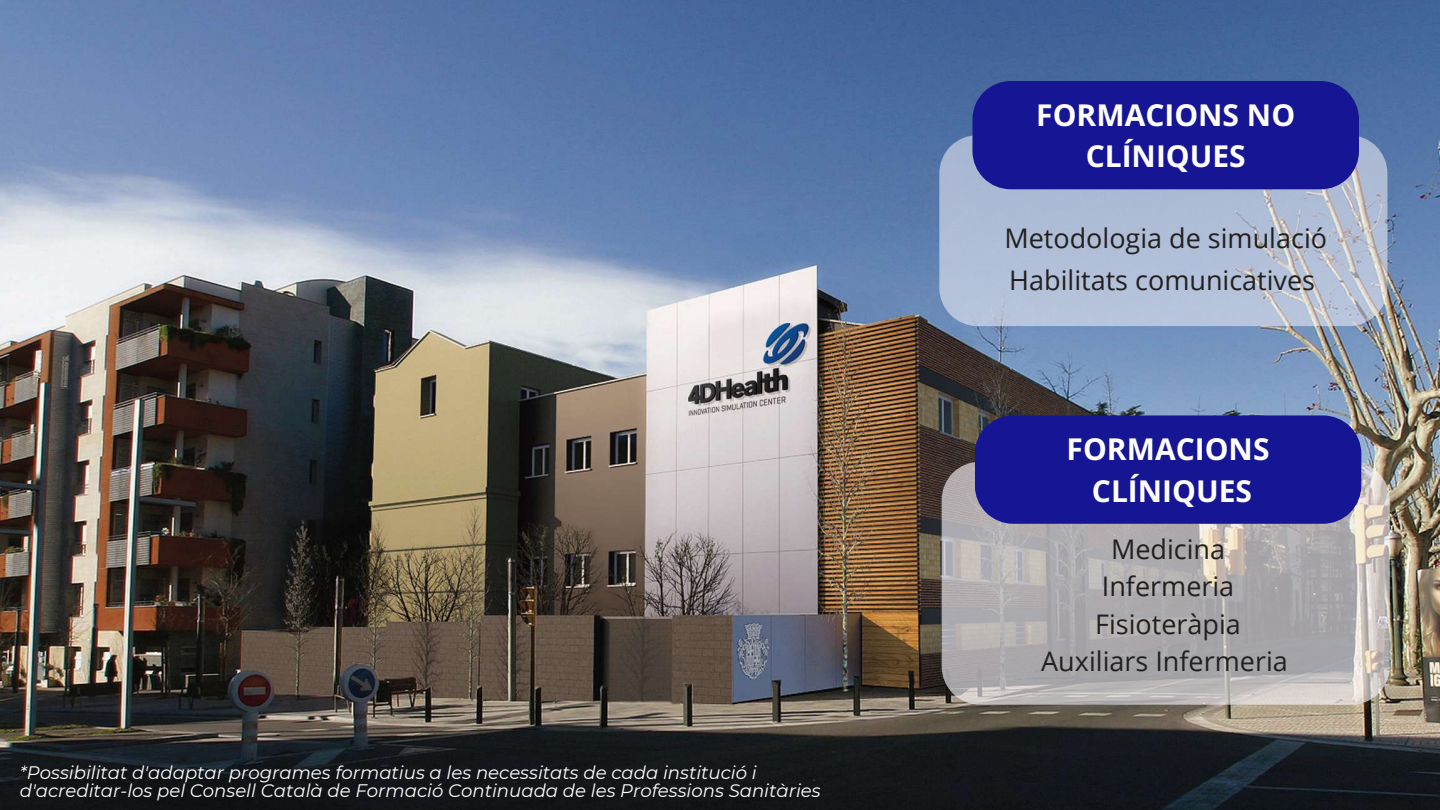
<style>
.page{position:relative;width:1440px;height:810px;background:#fff}
.page>*{position:absolute;margin:0;border:0;box-sizing:border-box;transform-origin:0 0}
.t1{font:700 30px/41.2px "Open Sans";color:#fff;text-align:center}
.t2{font:27px/37.5px "Open Sans";color:#22201f}
.t3{font:italic 18.1px/18.8px "Montserrat";color:#fff}
</style>
<div class="page">
<img style="left:0;top:0;width:1440px;height:810px">
<svg style="left:939px;top:135px;width:448px;height:191px;background:#b0bdd5"></svg>
<div style="left:972px;top:81px;width:387px;height:108px;background:#161695"></div>
<svg style="left:942px;top:462px;width:448px;height:243px;background:#b3afb0"></svg>
<div style="left:975px;top:415px;width:386px;height:109px;background:#161695"></div>
<p class="t3" style="left:20px;top:763px;width:802px">*Possibilitat d'adaptar programes formatius a les necessitats de cada institució i d'acreditar-los pel Consell Català de Formació Continuada de les Professions Sanitàries</p>
<h1 class="t1" style="left:1036px;top:94px;width:260px">FORMACIONS NO<br>CLÍNIQUES</h1>
<h2 class="t2" style="left:1004px;top:217px;width:324px;line-height:42px">Metodologia de simulació<br>Habilitats comunicatives</h2>
<h1 class="t1" style="left:1067px;top:428px;width:204px">FORMACIONS<br>CLÍNIQUES</h1>
<h2 class="t2" style="left:1041px;top:530px;width:248px;text-align:center">Medicina<br>Infermeria<br>Fisioteràpia<br>Auxiliars Infermeria</h2>
</div>
